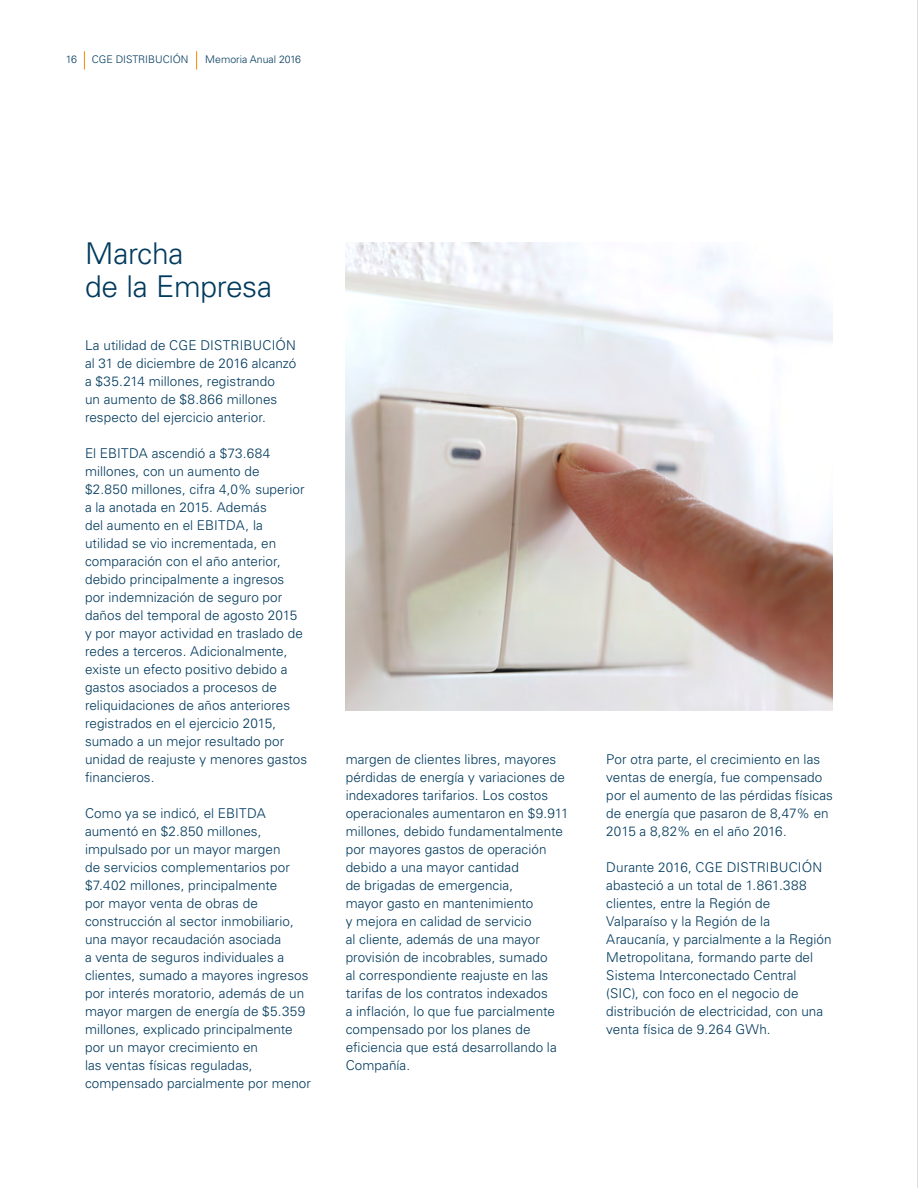
<style>
.page{position:relative;width:918px;height:1188px;background:#fff}
.page>*{position:absolute;margin:0;border:0;box-sizing:border-box;transform-origin:0 0}
.t1{font:300 30px/33px "Univers LT Std";letter-spacing:-.01em;color:#003a5d}
.t2{font:300 13.5px/18px "Univers LT Std";letter-spacing:.005em;color:#003a5d}
.t3{font:300 10.65px "Univers LT Std";color:#003a5d}
.t4{font:300 10.5px "Univers LT Std";color:#003a5d}
</style>
<div class="page">
<img style="left:346px;top:242px;width:487px;height:468px">
<svg style="left:196px;top:51px;width:1px;height:19px"></svg>
<svg style="left:84px;top:51px;width:1px;height:19px"></svg>
<hr style="left:917px;top:0;width:1px;height:1188px;background:#bcbdc0">
<p class="t3" style="left:66px;top:53px;width:13px">16</p>
<p class="t4" style="left:92px;top:53px;width:98px">CGE DISTRIBUCIÓN</p>
<p class="t4" style="left:205px;top:53px;width:97px">Memoria Anual 2016</p>
<h1 class="t1" style="left:85px;top:237px;width:189px">Marcha<br>de la Empresa</h1>
<p class="t2" style="left:85px;top:337px;width:213px">La utilidad de CGE DISTRIBUCIÓN al 31 de diciembre de 2016 alcanzó a $35.214 millones, registrando<br>un aumento de $8.866 millones respecto del ejercicio anterior.</p>
<p class="t2" style="left:85px;top:445px;width:224px">El EBITDA ascendió a $73.684 millones, con un aumento de<br>$2.850 millones, cifra 4,0% superior a la anotada en 2015. Además<br>del aumento en el EBITDA, la utilidad se vio incrementada, en comparación con el año anterior, debido principalmente a ingresos por indemnización de seguro por daños del temporal de agosto 2015 y por mayor actividad en traslado de redes a terceros. Adicionalmente, existe un efecto positivo debido a gastos asociados a procesos de reliquidaciones de años anteriores registrados en el ejercicio 2015, sumado a un mejor resultado por unidad de reajuste y menores gastos financieros.</p>
<p class="t2" style="left:85px;top:805px;width:227px">Como ya se indicó, el EBITDA aumentó en $2.850 millones, impulsado por un mayor margen<br>de servicios complementarios por $7.402 millones, principalmente<br>por mayor venta de obras de construcción al sector inmobiliario, una mayor recaudación asociada<br>a venta de seguros individuales a clientes, sumado a mayores ingresos por interés moratorio, además de un mayor margen de energía de $5.359 millones, explicado principalmente por un mayor crecimiento en<br>las ventas físicas reguladas, compensado parcialmente por menor</p>
<p class="t2" style="left:346px;top:750px;width:225px">margen de clientes libres, mayores pérdidas de energía y variaciones de indexadores tarifarios. Los costos operacionales aumentaron en $9.911 millones, debido fundamentalmente por mayores gastos de operación debido a una mayor cantidad<br>de brigadas de emergencia,<br>mayor gasto en mantenimiento<br>y mejora en calidad de servicio<br>al cliente, además de una mayor provisión de incobrables, sumado<br>al correspondiente reajuste en las tarifas de los contratos indexados<br>a inflación, lo que fue parcialmente compensado por los planes de eficiencia que está desarrollando la<br>Compañía.</p>
<p class="t2" style="left:606px;top:750px;width:228px">Por otra parte, el crecimiento en las ventas de energía, fue compensado por el aumento de las pérdidas físicas de energía que pasaron de 8,47% en 2015 a 8,82% en el año 2016.</p>
<p class="t2" style="left:606px;top:859px;width:227px">Durante 2016, CGE DISTRIBUCIÓN abasteció a un total de 1.861.388 clientes, entre la Región de<br>Valparaíso y la Región de la<br>Araucanía, y parcialmente a la Región<br>Metropolitana, formando parte del<br>Sistema Interconectado Central (SIC), con foco en el negocio de distribución de electricidad, con una venta física de 9.264 GWh.</p>
</div>
